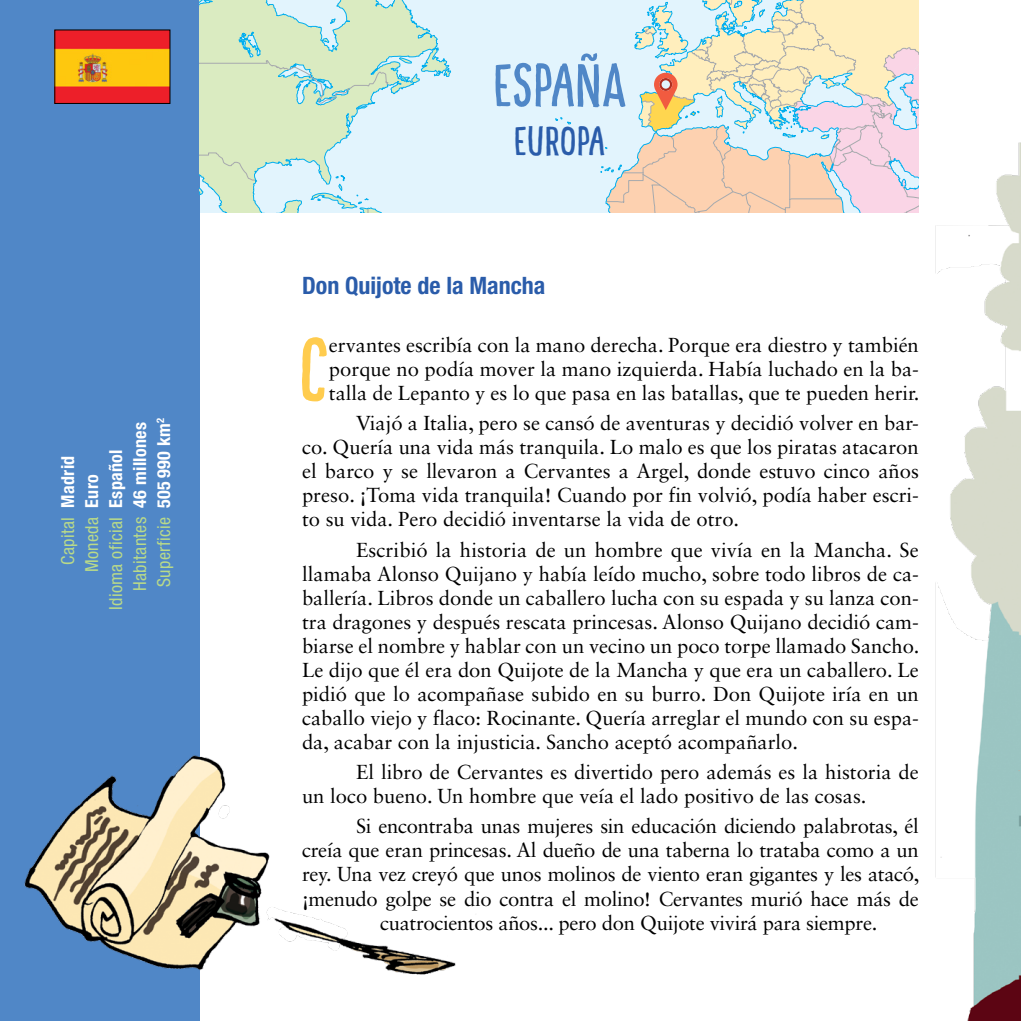
<style>
.page{position:relative;width:1021px;height:1021px;background:#fff}
.page>*{position:absolute;margin:0;border:0;box-sizing:border-box;transform-origin:0 0}
.texto_cuento_capitul{font:87.45px "Pinto NO 01";color:#ffcc4e}
.País_en_grande{font:60px "Pinto NO 01";color:#5087c7}
.Continente{font:40.5px "Pinto NO 01";color:#2a5caa}
.titulo_cuento{font:700 condensed 24px "Helvetica Neue LT Std";color:#2a5caa}
.texto_cuento{font:20.25px/24px "Sabon LT Std";letter-spacing:-.015em;color:#000;text-align:justify}
.texto_cuento_capitul-2{font:20.25px/24px "Sabon LT Std";color:#000;text-align:justify}
.lateral_titulo{font:condensed 18px "Helvetica Neue LT Std";letter-spacing:.02em;color:#b9da89}
.s1{font-weight:700;color:#fff}
</style>
<div class="page">
<img style="left:0;top:0;width:1020px;height:1020px">
<img style="left:57px;top:32px;width:111px;height:70px">
<div style="left:55px;top:30px;width:115px;height:74px;border:1px solid #000"></div>
<div style="left:200px;top:0;width:718px;height:213px;background:#e2f4fd"></div>
<svg style="left:555px;top:117px;width:16px;height:8px"></svg>
<svg style="left:200px;top:0;width:251px;height:213px"></svg>
<svg style="left:600px;top:0;width:318px;height:213px"></svg>
<p class="lateral_titulo" style="left:57px;top:565px;width:111px;rotate:-90deg">Capital <span class="s1">Madrid</span></p>
<p class="lateral_titulo" style="left:81px;top:572px;width:99px;rotate:-90deg">Moneda <span class="s1">Euro</span></p>
<p class="lateral_titulo" style="left:129px;top:591px;width:171px;rotate:-90deg">Habitantes <span class="s1">46 millones</span></p>
<p class="lateral_titulo" style="left:153px;top:587px;width:170px;rotate:-90deg">Superficie <span class="s1">505 990 km</span><sup>2</sup></p>
<p class="lateral_titulo" style="left:105px;top:610px;width:162px;rotate:-90deg">Idioma oficial <span class="s1">Español</span></p>
<p class="País_en_grande" style="left:493px;top:50px;width:135px">ESPAÑA</p>
<p class="Continente" style="left:514px;top:117px;width:93px">EUROPA</p>
<p class="titulo_cuento" style="left:302px;top:270px;width:245px">Don Quijote de la Mancha</p>
<p class="texto_cuento_capitul" style="left:298px;top:318px;width:32px">C</p>
<p class="texto_cuento_capitul-2" style="left:329px;top:332px;width:592px">ervantes escribía con la mano derecha. Porque era diestro y también porque no podía mover la mano izquierda. Había luchado en la ba&shy;talla de Lepanto y es lo que pasa en las batallas, que te pueden herir.</p>
<p class="texto_cuento" style="left:302px;top:411px;width:618px;text-indent:54px">Viajó a Italia, pero se cansó de aventuras y decidió volver en bar&shy;co. Quería una vida más tranquila. Lo malo es que los piratas atacaron el barco y se llevaron a Cervantes a Argel, donde estuvo cinco años preso. ¡Toma vida tranquila! Cuando por fin volvió, podía haber escri&shy;to su vida. Pero decidió inventarse la vida de otro.</p>
<p class="texto_cuento" style="left:302px;top:537px;width:619px;text-indent:54px">Escribió la historia de un hombre que vivía en la Mancha. Se llamaba Alonso Quijano y había leído mucho, sobre todo libros de ca&shy;ballería. Libros donde un caballero lucha con su espada y su lanza con&shy;tra dragones y después rescata princesas. Alonso Quijano decidió cam&shy;biarse el nombre y hablar con un vecino un poco torpe llamado Sancho.<br>Le dijo que él era don Quijote de la Mancha y que era un caballero. Le pidió que lo acompañase subido en su burro. Don Quijote iría en un caballo viejo y flaco: Rocinante. Quería arreglar el mundo con su espa&shy;da, acabar con la injusticia. Sancho aceptó acompañarlo.</p>
<p class="texto_cuento" style="left:302px;top:759px;width:618px;text-indent:54px">El libro de Cervantes es divertido pero además es la historia de un loco bueno. Un hombre que veía el lado positivo de las cosas.</p>
<p class="texto_cuento" style="left:356px;top:814px;width:564px">Si encontraba unas mujeres sin educación diciendo palabrotas, él</p>
<p class="texto_cuento" style="left:302px;top:838px;width:618px">creía que eran princesas. Al dueño de una taberna lo trataba como a un</p>
<p class="texto_cuento" style="left:302px;top:862px;width:619px">rey. Una vez creyó que unos molinos de viento eran gigantes y les atacó,</p>
<p class="texto_cuento" style="left:302px;top:886px;width:618px">¡menudo golpe se dio contra el molino! Cervantes murió hace más de</p>
<p class="texto_cuento" style="left:380px;top:910px;width:498px">cuatrocientos años... pero don Quijote vivirá para siempre.</p>
</div>
